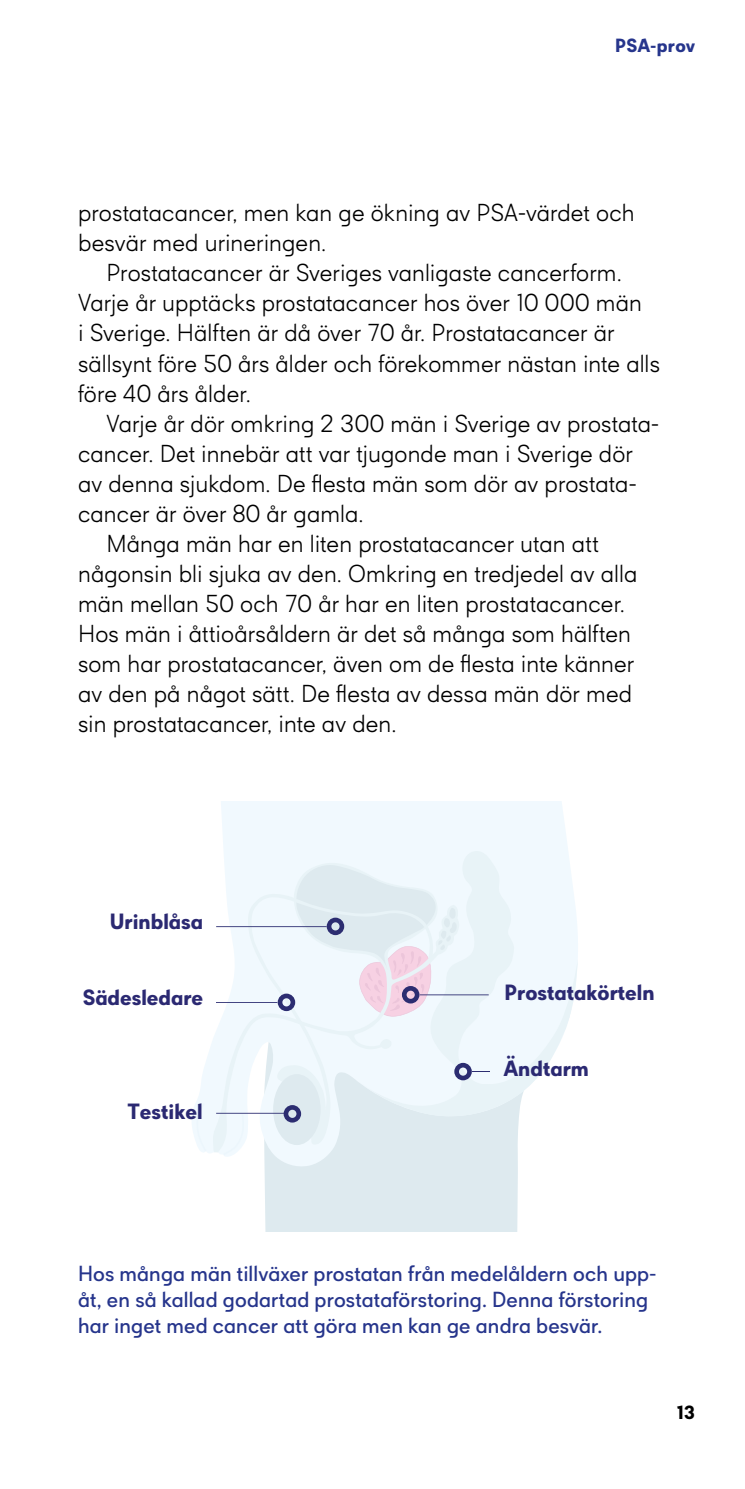
<style>
.page{position:relative;width:745px;height:1489px;background:#fff}
.page>*{position:absolute;margin:0;border:0;box-sizing:border-box;transform-origin:0 0}
.t1{font:300 22.5px/30px "Cancerfonden Sans";letter-spacing:.005em;color:#000}
.t2{font:700 20.25px "Cancerfonden Sans";color:#2b2972}
.t3{font:20px/26.2px "Cancerfonden Sans";letter-spacing:.005em;color:#26358c}
.t4{font:700 17.5px "Cancerfonden Sans";letter-spacing:.015em;color:#26358c}
.t5{font:700 17.5px "Cancerfonden Sans";color:#000}
</style>
<div class="page">
<div style="left:264px;top:1168px;width:254px;height:63px;background:#deeaef"></div>
<svg style="left:192px;top:801px;width:386px;height:367px;fill:#f1f9fe"></svg>
<svg style="left:223px;top:1152px;width:21px;height:2px"></svg>
<svg style="left:196px;top:1102px;width:10px;height:49px"></svg>
<svg style="left:211px;top:860px;width:248px;height:292px;fill:#f1f9fe"></svg>
<svg style="left:246px;top:890px;width:188px;height:254px;fill:#f1f9fe"></svg>
<div style="left:273px;top:1074px;width:47px;height:70px;background:#deeaef;border-radius:50%"></div>
<hr style="left:216px;top:926px;width:110px;height:1px;background:#2c2d71">
<hr style="left:216px;top:1112px;width:70px;height:1px;background:#2c2d71">
<hr style="left:216px;top:1001px;width:61px;height:1px;background:#2c2d71">
<svg style="left:275px;top:849px;width:302px;height:284px"></svg>
<p class="t4" style="left:614px;top:34px;width:82px">PSA-prov</p>
<p class="t1" style="left:78px;top:198px;width:558px">prostatacancer, men kan ge ökning av PSA-värdet och besvär med urineringen.</p>
<p class="t1" style="left:78px;top:258px;width:583px;text-indent:28px">Prostatacancer är Sveriges vanligaste cancerform.<br>Varje år upptäcks prostatacancer hos över 10 000 män<br>i Sverige. Hälften är då över 70 år. Prostatacancer är sällsynt före 50 års ålder och förekommer nästan inte alls före 40 års ålder.</p>
<p class="t1" style="left:106px;top:408px;width:552px">Varje år dör omkring 2 300 män i Sverige av prostata-</p>
<p class="t1" style="left:78px;top:438px;width:556px">cancer. Det innebär att var tjugonde man i Sverige dör</p>
<p class="t1" style="left:78px;top:468px;width:559px">av denna sjukdom. De flesta män som dör av prostata-</p>
<p class="t1" style="left:78px;top:498px;width:287px">cancer är över 80 år gamla.</p>
<p class="t1" style="left:106px;top:528px;width:493px">Många män har en liten prostatacancer utan att</p>
<p class="t1" style="left:78px;top:558px;width:560px">någonsin bli sjuka av den. Omkring en tredjedel av alla</p>
<p class="t1" style="left:78px;top:588px;width:548px">män mellan 50 och 70 år har en liten prostatacancer.</p>
<p class="t1" style="left:78px;top:618px;width:554px">Hos män i åttioårsåldern är det så många som hälften</p>
<p class="t1" style="left:78px;top:648px;width:557px">som har prostatacancer, även om de flesta inte känner</p>
<p class="t1" style="left:78px;top:678px;width:555px">av den på något sätt. De flesta av dessa män dör med</p>
<p class="t1" style="left:78px;top:708px;width:320px">sin prostatacancer, inte av den.</p>
<p class="t2" style="left:110px;top:908px;width:95px">Urinblåsa</p>
<p class="t2" style="left:83px;top:984px;width:122px">Sädesledare</p>
<p class="t2" style="left:127px;top:1098px;width:77px">Testikel</p>
<p class="t2" style="left:504px;top:979px;width:151px">Prostatakörteln</p>
<p class="t2" style="left:503px;top:1054px;width:87px">Ändtarm</p>
<p class="t3" style="left:78px;top:1260px;width:578px">Hos många män tillväxer prostatan från medelåldern och upp&shy;åt, en så kallad godartad prostataförstoring. Denna förstoring har inget med cancer att göra men kan ge andra besvär.</p>
<p class="t5" style="left:676px;top:1400px;width:20px">13</p>
</div>
